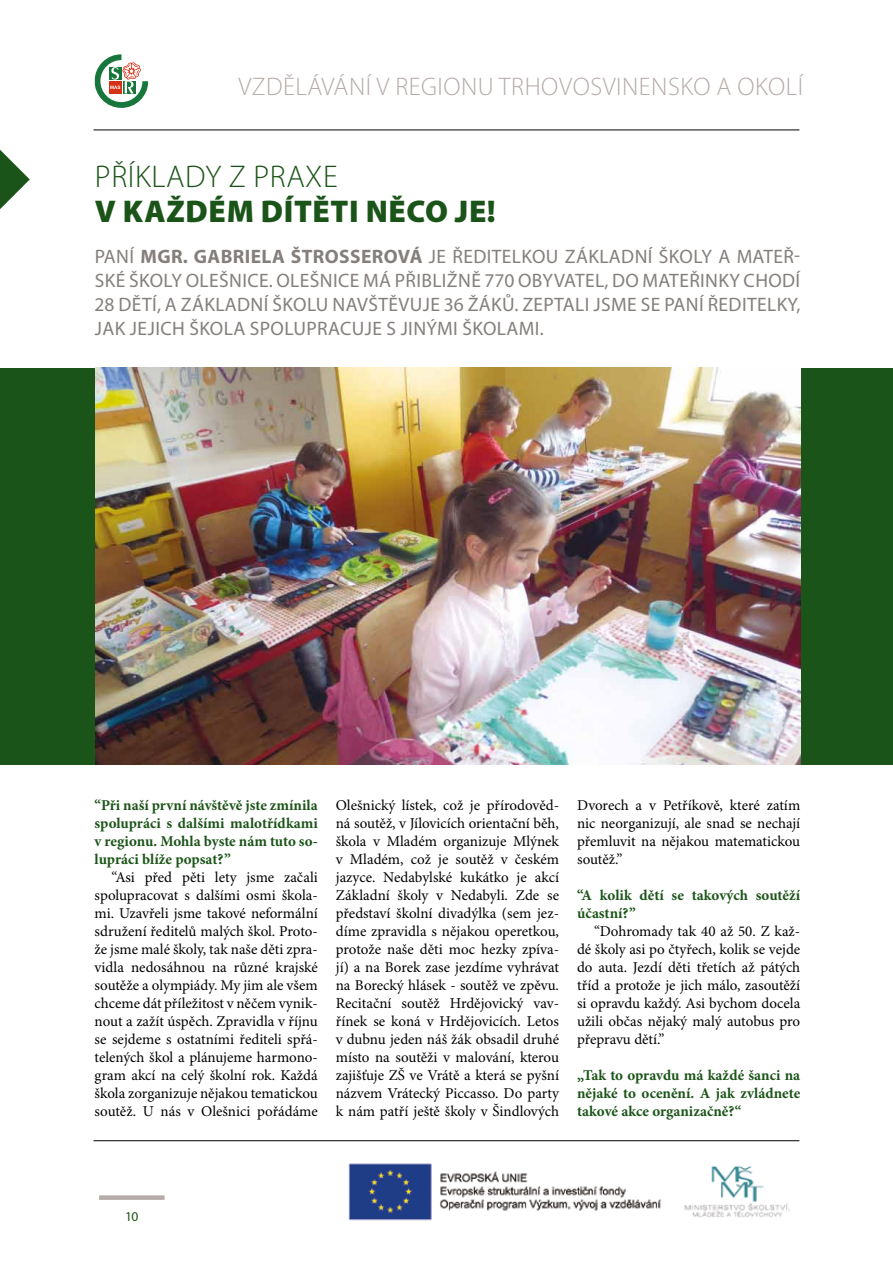
<style>
.page{position:relative;width:893px;height:1263px;background:#fff}
.page>*{position:absolute;margin:0;border:0;box-sizing:border-box;transform-origin:0 0}
.t1{font:900 31.5px "Myriad Pro";letter-spacing:.02em;color:#1b5418}
.t2{font:300 31.5px "Myriad Pro";letter-spacing:.02em;color:#1b5418}
.t3{font:300 25.5px "Myriad Pro";letter-spacing:.02em;color:#b5aba8}
.t4{font:19.5px/24px "Myriad Pro";letter-spacing:.02em;color:#857f7c;text-align:justify}
.t5{font:15px/18px "Minion Pro";letter-spacing:-.005em;color:#000;text-align:justify}
.t6{font:700 15px/18px "Minion Pro";letter-spacing:-.005em;color:#1b5418;text-align:justify}
.t7{font:13.5px "Myriad Pro";color:#1b5418}
.s1{font-weight:700}
</style>
<div class="page">
<div style="left:99px;top:1195px;width:66px;height:5px;background:#b5aba8"></div>
<hr style="left:94px;top:1140px;width:705px;height:1px;background:#000">
<hr style="left:94px;top:130px;width:705px;height:1px;background:#000">
<svg style="left:95px;top:54px;width:53px;height:54px"></svg>
<img style="left:348px;top:1163px;width:442px;height:58px">
<svg style="left:0;top:150px;width:30px;height:59px"></svg>
<div style="left:0;top:368px;width:893px;height:396px;background:#1b5418"></div>
<img style="left:95px;top:368px;width:705px;height:396px">
<h2 class="t3" style="left:238px;top:72px;width:566px">VZDĚLÁVÁNÍ V REGIONU TRHOVOSVINENSKO A OKOLÍ</h2>
<h1 class="t2" style="left:95px;top:160px;width:244px">PŘÍKLADY Z P RAXE</h1>
<h1 class="t1" style="left:95px;top:193px;width:402px">V KAŽDÉM DÍTĚTI NĚCO JE!</h1>
<h3 class="t4" style="left:95px;top:245px;width:707px">PAN Í <span class="s1">MGR. GABRIELA ŠTROSSEROVÁ</span> JE ŘEDITELKOU ZÁKLADNÍ ŠKOLY A MATEŘ-SKÉ ŠKOLY OLEŠNICE. OLEŠNICE MÁ PŘIBLIŽNĚ 770 OBYVATEL, DO MATEŘINKY CHODÍ 28 DĚTÍ, AZÁKLADNÍ ŠKOLU NAV</h3>
<h3 class="t4" style="left:95px;top:293px;width:707px;text-indent:274px">ŠTĚVUJE 36 ŽÁKŮ. ZEPTALI JSME SE PAN Í ŘEDITELKY,<br>JAK JEJICH ŠKOLA SPOLUPRACUJE S JINÝMI ŠKOLAMI.</h3>
<p class="t6" style="left:95px;top:797px;width:225px">“Při naší první návštěvě jste zmínila spolupráci s dalšími malotřídkami v regionu. Mohla byste nám tuto so&shy;lupráci blíže popsat?”</p>
<p class="t5" style="left:95px;top:869px;width:225px;text-indent:17px">“Asi před pěti lety jsme začali spolupracovat s dalšími osmi škola&shy;mi. Uzavřeli jsme takové neformální sdružení ředitelů malých škol. Proto&shy;že jsme malé školy, tak naše děti zpra&shy;vidla nedosáhnou na různé krajské soutěže a olympiády. My jim ale všem chceme dát příležitost v něčem vynik&shy;nout a zažít úspěch. Zpravidla v říjnu se sejdeme s ostatními řediteli spřá&shy;telených škol a plánujeme harmono&shy;gram akcí na celý školní rok. Každá škola zorganizuje nějakou tematickou soutěž. U nás v Olešnici pořádáme</p>
<p class="t5" style="left:336px;top:797px;width:225px">Olešnický lístek, což je přírodověd&shy;ná soutěž, v Jílovicích orientační běh, škola v Mladém organizuje Mlýnek v Mladém, což je soutěž v českém jazyce. Nedabylské kukátko je akcí Základní školy v Nedabyli. Zde se představí školní divadýlka (sem jez&shy;díme zpravidla s nějakou operetkou, protože naše děti moc hezky zpíva&shy;jí) a na Borek zase jezdíme vyhrávat na Borecký hlásek - soutěž ve zpěvu.<br>Recitační soutěž Hrdějovický vav&shy;řínek se koná v Hrdějovicích. Letos v dubnu jeden náš žák obsadil druhé místo na soutěži v malování, kterou zajišťuje ZŠ ve Vrátě a která se pyšní názvem Vrátecký Piccasso. Do party k nám patří ještě školy v Šindlových</p>
<p class="t5" style="left:577px;top:797px;width:225px">Dvorech a v Petříkově, které zatím nic neorganizují, ale snad se nechají přemluvit na nějakou matematickou soutěž.”</p>
<p class="t6" style="left:577px;top:887px;width:225px">“A kolik dětí se takových soutěží účastní?”</p>
<p class="t5" style="left:577px;top:923px;width:225px;text-indent:17px">“Dohromady tak 40 až 50. Z kaž&shy;dé školy asi po čtyřech, kolik se vejde do auta. Jezdí děti třetích až pátých tříd a protože je jich málo, zasoutěží si opravdu každý. Asi bychom docela užili občas nějaký malý autobus pro přepravu dětí.”</p>
<p class="t6" style="left:577px;top:1067px;width:225px">„Tak to opravdu má každé šanci na nějaké to ocenění. A jak zvládnete takové akce organizačně?“</p>
<p class="t7" style="left:125px;top:1209px;width:15px">10</p>
</div>
